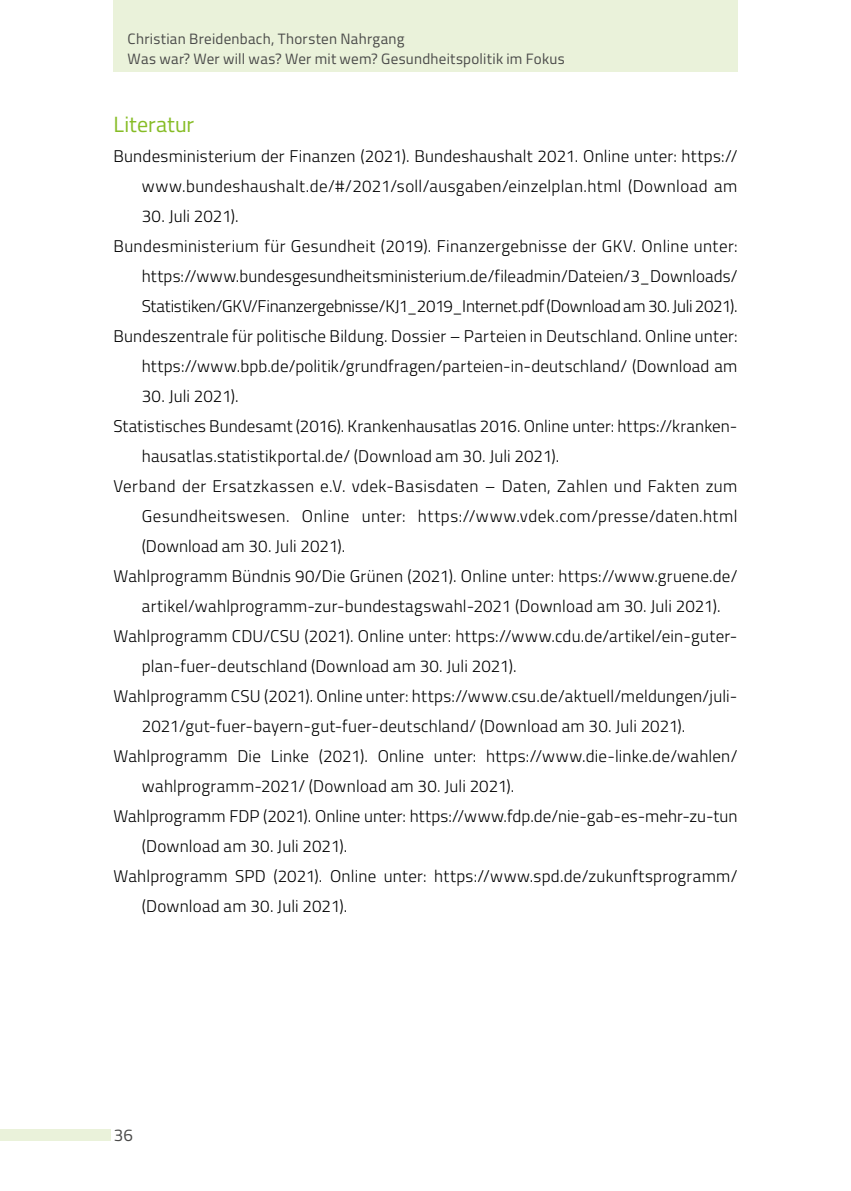
<style>
.page{position:relative;width:851px;height:1191px;background:#fff}
.page>*{position:absolute;margin:0;border:0;box-sizing:border-box;transform-origin:0 0}
.t1{font:22px "Titillium";letter-spacing:.005em;color:#86bc25}
.t2{font:300 17px/30px "Titillium";letter-spacing:.015em;color:#000;text-align:right}
.t3{font:300 17px "Titillium";letter-spacing:-.015em;color:#000}
.t4{font:17px "Titillium";color:#4a4a49}
.t5{font:15px/20px "Titillium";letter-spacing:.015em;color:#4a4a49}
</style>
<div class="page">
<div style="left:113px;top:0;width:624px;height:71px;background:#eaf2da"></div>
<div style="left:0;top:1129px;width:111px;height:11px;background:#eaf2da"></div>
<p class="t5" style="left:128px;top:28px;width:438px">Christian Breidenbach, Thorsten Nahrgang<br>Was war? Wer will was? Wer mit wem? Gesundheitspolitik im Fokus</p>
<h2 class="t1" style="left:113px;top:108px;width:82px">Literatur</h2>
<p class="t2" style="left:113px;top:140px;width:625px">Bundesministerium der Finanzen (2021). Bundeshaushalt 2021. Online unter: https:// www.bundeshaushalt.de/#/2021/soll/ausgaben/einzelplan.html (Download am</p>
<p class="t2" style="left:142px;top:200px;width:98px">30. Juli 2021).</p>
<p class="t2" style="left:113px;top:230px;width:625px">Bundesministerium für Gesundheit (2019). Finanzergebnisse der GKV. Online unter:</p>
<p class="t2" style="left:142px;top:260px;width:597px">https://www.bundesgesundheitsministerium.de/fileadmin/Dateien/3_Downloads/</p>
<p class="t3" style="left:142px;top:294px;width:597px">Statistiken/GKV/Finanzergebnisse/KJ1_2019_Internet.pdf (Download am 30. Juli 2021).</p>
<p class="t2" style="left:113px;top:320px;width:625px">Bundeszentrale für politische Bildung. Dossier – Parteien in Deutschland. Online unter:</p>
<p class="t2" style="left:142px;top:350px;width:597px">https://www.bpb.de/politik/grundfragen/parteien-in-deutschland/ (Download am</p>
<p class="t2" style="left:142px;top:380px;width:98px">30. Juli 2021).</p>
<p class="t2" style="left:113px;top:410px;width:625px">Statistisches Bundesamt (2016). Krankenhausatlas 2016. Online unter: https://kranken-</p>
<p class="t2" style="left:142px;top:440px;width:419px">hausatlas.statistikportal.de/ (Download am 30. Juli 2021).</p>
<p class="t2" style="left:113px;top:470px;width:625px">Verband der Ersatzkassen e.V. vdek-Basisdaten – Daten, Zahlen und Fakten zum</p>
<p class="t2" style="left:142px;top:500px;width:597px">Gesundheitswesen. Online unter: https://www.vdek.com/presse/daten.html</p>
<p class="t2" style="left:142px;top:530px;width:205px">(Download am 30. Juli 2021).</p>
<p class="t2" style="left:113px;top:560px;width:625px">Wahlprogramm Bündnis 90/Die Grünen (2021). Online unter: https://www.gruene.de/</p>
<p class="t2" style="left:142px;top:590px;width:580px">artikel/wahlprogramm-zur-bundestagswahl-2021 (Download am 30. Juli 2021).</p>
<p class="t2" style="left:113px;top:620px;width:625px">Wahlprogramm CDU/CSU (2021). Online unter: https://www.cdu.de/artikel/ein-guter-</p>
<p class="t2" style="left:142px;top:650px;width:376px">plan-fuer-deutschland (Download am 30. Juli 2021).</p>
<p class="t2" style="left:113px;top:680px;width:625px">Wahlprogramm CSU (2021). Online unter: https://www.csu.de/aktuell/meldungen/juli-</p>
<p class="t2" style="left:142px;top:710px;width:545px">2021/gut-fuer-bayern-gut-fuer-deutschland/ (Download am 30. Juli 2021).</p>
<p class="t2" style="left:113px;top:740px;width:625px">Wahlprogramm Die Linke (2021). Online unter: https://www.die-linke.de/wahlen/</p>
<p class="t2" style="left:142px;top:770px;width:374px">wahlprogramm-2021/ (Download am 30. Juli 2021).</p>
<p class="t2" style="left:113px;top:800px;width:625px">Wahlprogramm FDP (2021). Online unter: https://www.fdp.de/nie-gab-es-mehr-zu-tun</p>
<p class="t2" style="left:142px;top:830px;width:207px">(Download am 30. Juli 2021).</p>
<p class="t2" style="left:113px;top:860px;width:625px">Wahlprogramm SPD (2021). Online unter: https://www.spd.de/zukunftsprogramm/</p>
<p class="t2" style="left:142px;top:890px;width:207px">(Download am 30. Juli 2021).</p>
<p class="t4" style="left:114px;top:1122px;width:21px">36</p>
</div>
